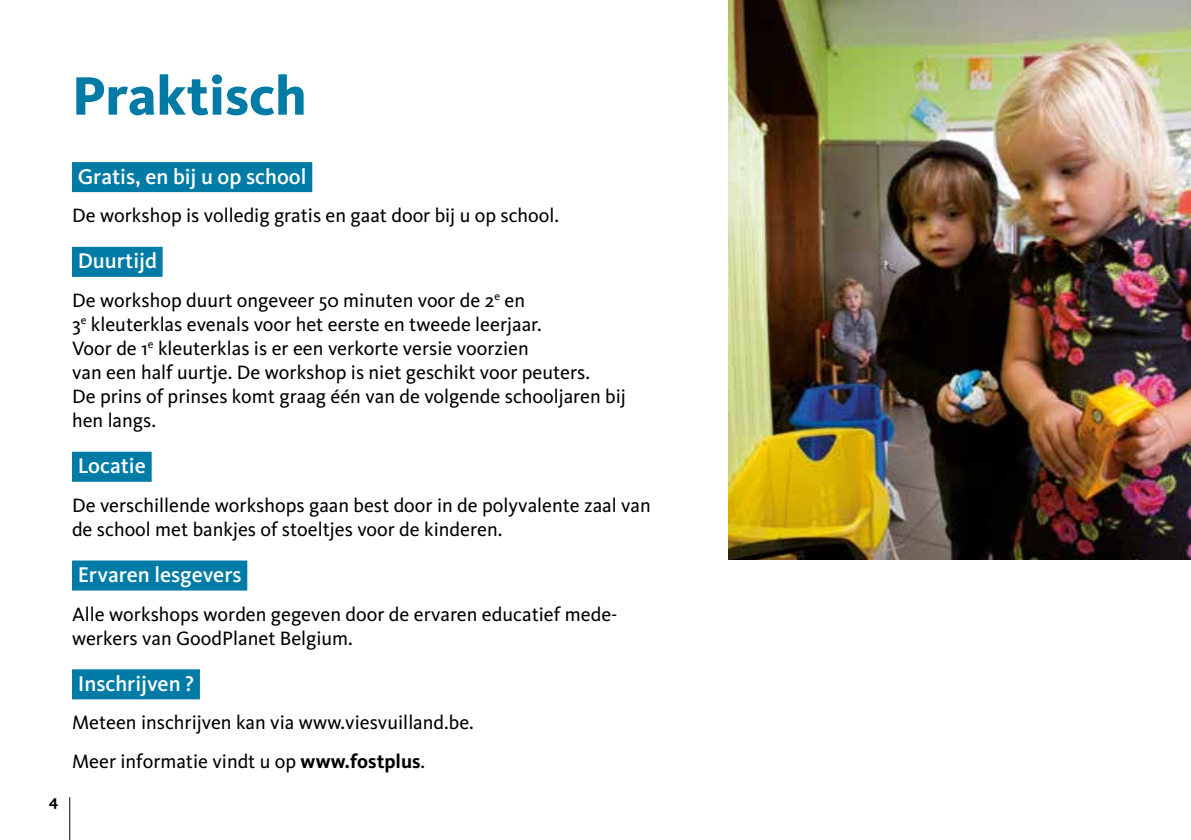
<style>
.page{position:relative;width:1191px;height:840px;background:#fff}
.page>*{position:absolute;margin:0;border:0;box-sizing:border-box;transform-origin:0 0}
.t1{font:800 56px "Kievit Pro";color:#007ba6}
.t2{font:500 22px "Kievit Pro";color:#fff}
.t3{font:20px/24px "Kievit Pro";color:#000}
.t4{font:700 16px "Kievit Pro";color:#000}
.s1{font-weight:700}
</style>
<div class="page">
<img style="left:729px;top:0;width:462px;height:559px">
<div style="left:72px;top:162px;width:240px;height:30px;background:#007ba6"></div>
<div style="left:72px;top:247px;width:91px;height:30px;background:#007ba6"></div>
<div style="left:72px;top:451px;width:80px;height:30px;background:#007ba6"></div>
<div style="left:72px;top:560px;width:175px;height:30px;background:#007ba6"></div>
<div style="left:72px;top:669px;width:128px;height:30px;background:#007ba6"></div>
<hr style="left:69px;top:796px;width:1px;height:43px;background:#000">
<h1 class="t1" style="left:72px;top:62px;width:236px">Praktisch</h1>
<p class="t4" style="left:49px;top:791px;width:11px">4</p>
<p class="t2" style="left:78px;top:163px;width:230px">Gratis, en bij u op school</p>
<p class="t3" style="left:72px;top:203px;width:488px">De workshop is volledig gratis en gaat door bij u op school.</p>
<p class="t2" style="left:78px;top:247px;width:81px">Duurtijd</p>
<p class="t3" style="left:72px;top:288px;width:555px">De workshop duurt ongeveer 50 minuten voor de 2<sup>e</sup> en<br>3<sup>e</sup> kleuterklas evenals voor het eerste en tweede leerjaar.<br>Voor de 1<sup>e</sup> kleuterklas is er een verkorte versie voorzien<br>van een half uurtje. De workshop is niet geschikt voor peuters.<br>De prins of prinses komt graag één van de volgende schooljaren bij hen langs.</p>
<p class="t2" style="left:78px;top:452px;width:70px">Locatie</p>
<p class="t3" style="left:72px;top:492px;width:580px">De verschillende workshops gaan best door in de polyvalente zaal van de school met bankjes of stoeltjes voor de kinderen.</p>
<p class="t2" style="left:78px;top:561px;width:165px">Ervaren lesgevers</p>
<p class="t3" style="left:72px;top:601px;width:547px">Alle workshops worden gegeven door de ervaren educatief mede&shy;werkers van GoodPlanet Belgium.</p>
<p class="t2" style="left:78px;top:669px;width:118px">Inschrijven ?</p>
<p class="t3" style="left:72px;top:702px;width:403px;line-height:38.4px">Meteen inschrijven kan via www.viesvuilland.be.<br>Meer informatie vindt u op <span class="s1">www.fostplus</span>.</p>
</div>
